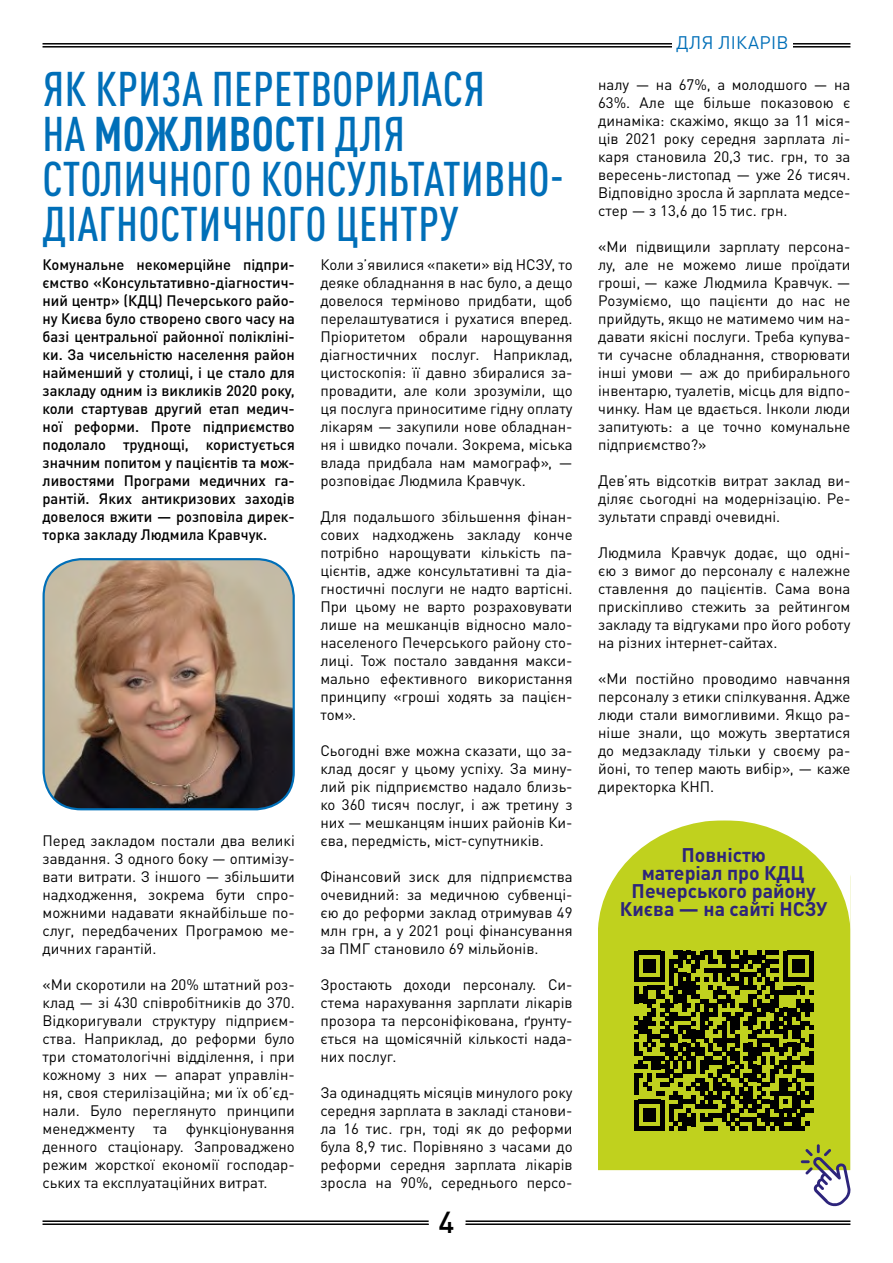
<style>
.page{position:relative;width:893px;height:1263px;background:#fff}
.page>*{position:absolute;margin:0;border:0;box-sizing:border-box;transform-origin:0 0}
.zagolovok{font:500 condensed 48px/45px "DIN Pro";letter-spacing:.01em;color:#006fb8}
.t1{font:500 30px "DIN Pro";color:#000}
.main_text{font:700 19.5px/18px "DIN Pro";color:#2d247b;text-align:center}
.t2{font:18px "DIN Pro";letter-spacing:.02em;color:#006fb8}
.main_text-2{font:15px/18px "DIN Pro";color:#000;text-align:justify}
.main_text-3{font:500 15px/18px "DIN Pro";color:#000;text-align:justify}
.s1{font-weight:700}
</style>
<div class="page">
<hr style="left:43px;top:1220px;width:807px;height:2px;background:#000">
<hr style="left:43px;top:1223px;width:807px;height:2px;background:#000">
<div style="left:429px;top:1203px;width:37px;height:37px;background:#fff;border-radius:50%"></div>
<hr style="left:43px;top:43px;width:807px;height:2px;background:#000">
<hr style="left:43px;top:46px;width:807px;height:2px;background:#000">
<div style="left:672px;top:31px;width:121px;height:23px;background:#fff"></div>
<img style="left:44px;top:559px;width:250px;height:250px">
<div style="left:43px;top:558px;width:252px;height:252px;border:2px solid #006fb8;border-radius:38px"></div>
<div style="left:598px;top:929px;width:252px;height:241px;background:#c0d11e"></div>
<svg style="left:598px;top:820px;width:252px;height:109px"></svg>
<svg style="left:634px;top:951px;width:180px;height:179px"></svg>
<svg style="left:801px;top:1144px;width:50px;height:63px"></svg>
<p class="zagolovok" style="left:43px;top:63px;width:523px">ЯК КРИЗА ПЕРЕТВОРИЛАСЯ<br>НА <span class="s1">МОЖЛИВОСТІ</span> ДЛЯ<br>СТОЛИЧНОГО КОНСУЛЬТАТИВНО-<br>ДІАГНОСТИЧНОГО ЦЕНТРУ</p>
<p class="main_text-3" style="left:43px;top:254px;width:254px">Комунальне некомерційне підпри&shy;ємство «Консультативно-діагностич&shy;ний центр» (КДЦ) Печерського райо&shy;ну Києва було створено свого часу на базі центральної районної полікліні&shy;ки. За чисельністю населення район найменший у столиці, і це стало для закладу одним із викликів 2020 року, коли стартував другий етап медич&shy;ної реформи. Проте підприємство подолало труднощі, користується значним попитом у пацієнтів та мож&shy;ливостями Програми медичних га&shy;рантій. Яких антикризових заходів довелося вжити — розповіла дирек&shy;торка закладу Людмила Кравчук.</p>
<p class="main_text-2" style="left:320px;top:254px;width:254px">Коли з’явилися «пакети» від НСЗУ, то деяке обладнання в нас було, а дещо довелося терміново придбати, щоб перелаштуватися і рухатися вперед.<br>Пріоритетом обрали нарощування діагностичних послуг. Наприклад, цистоскопія: її давно збиралися за&shy;провадити, але коли зрозуміли, що ця послуга приноситиме гідну оплату лікарям — закупили нове обладнан&shy;ня і швидко почали. Зокрема, міська влада придбала нам мамограф», — розповідає Людмила Кравчук.</p>
<p class="main_text-2" style="left:320px;top:506px;width:254px">Для подальшого збільшення фінан&shy;сових надходжень закладу конче потрібно нарощувати кількість па&shy;цієнтів, адже консультативні та діа&shy;гностичні послуги не надто вартісні.<br>При цьому не варто розраховувати лише на мешканців відносно мало&shy;населеного Печерського району сто&shy;лиці. Тож постало завдання макси&shy;мально ефективного використання принципу «гроші ходять за пацієн&shy;том».</p>
<p class="main_text-2" style="left:320px;top:740px;width:254px">Сьогодні вже можна сказати, що за&shy;клад досяг у цьому успіху. За мину&shy;лий рік підприємство надало близь&shy;ко 360 тисяч послуг, і аж третину з них — мешканцям інших районів Ки&shy;єва, передмість, міст-супутників.</p>
<p class="main_text-2" style="left:320px;top:866px;width:254px">Фінансовий зиск для підприємства очевидний: за медичною субвенці&shy;єю до реформи заклад отримував 49 млн грн, а у 2021 році фінансування за ПМГ становило 69 мільйонів.</p>
<p class="main_text-2" style="left:320px;top:974px;width:254px">Зростають доходи персоналу. Си&shy;стема нарахування зарплати лікарів прозора та персоніфікована, ґрунту&shy;ється на щомісячній кількості нада&shy;них послуг.</p>
<p class="main_text-2" style="left:320px;top:1082px;width:254px">За одинадцять місяців минулого року середня зарплата в закладі станови&shy;ла 16 тис. грн, тоді як до реформи була 8,9 тис. Порівняно з часами до реформи середня зарплата лікарів зросла на 90%, середнього персо-</p>
<p class="main_text-2" style="left:43px;top:830px;width:254px">Перед закладом постали два великі завдання. З одного боку — оптимізу&shy;вати витрати. З іншого — збільшити надходження, зокрема бути спро&shy;можними надавати якнайбільше по&shy;слуг, передбачених Програмою ме&shy;дичних гарантій.</p>
<p class="main_text-2" style="left:43px;top:974px;width:254px">«Ми скоротили на 20% штатний роз&shy;клад — зі 430 співробітників до 370.<br>Відкоригували структуру підприєм&shy;ства. Наприклад, до реформи було три стоматологічні відділення, і при кожному з них — апарат управлін&shy;ня, своя стерилізаційна; ми їх об’єд&shy;нали. Було переглянуто принципи менеджменту та функціонування денного стаціонару. Запроваджено режим жорсткої економії господар&shy;ських та експлуатаційних витрат.</p>
<h2 class="t1" style="left:439px;top:1197px;width:17px">4</h2>
<p class="t2" style="left:676px;top:28px;width:114px">ДЛЯ ЛІКАРІВ</p>
<p class="main_text-2" style="left:598px;top:74px;width:254px">налу — на 67%, а молодшого — на 63%. Але ще більше показовою є динаміка: скажімо, якщо за 11 міся&shy;ців 2021 року середня зарплата лі&shy;каря становила 20,3 тис. грн, то за вересень-листопад — уже 26 тисяч.<br>Відповідно зросла й зарплата медсе&shy;стер — з 13,6 до 15 тис. грн.</p>
<p class="main_text-2" style="left:598px;top:236px;width:254px">«Ми підвищили зарплату персона&shy;лу, але не можемо лише проїдати гроші, — каже Людмила Кравчук. — Розуміємо, що пацієнти до нас не прийдуть, якщо не матимемо чим на&shy;давати якісні послуги. Треба купува&shy;ти сучасне обладнання, створювати інші умови — аж до прибирального інвентарю, туалетів, місць для відпо&shy;чинку. Нам це вдається. Інколи люди запитують: а це точно комунальне підприємство?»</p>
<p class="main_text-2" style="left:598px;top:470px;width:254px">Дев’ять відсотків витрат заклад ви&shy;діляє сьогодні на модернізацію. Ре&shy;зультати справді очевидні.</p>
<p class="main_text-2" style="left:598px;top:542px;width:254px">Людмила Кравчук додає, що одні&shy;єю з вимог до персоналу є належне ставлення до пацієнтів. Сама вона прискіпливо стежить за рейтингом закладу та відгуками про його роботу на різних інтернет-сайтах.</p>
<p class="main_text-2" style="left:598px;top:668px;width:254px">«Ми постійно проводимо навчання персоналу з етики спілкування. Адже люди стали вимогливими. Якщо ра&shy;ніше знали, що можуть звертатися до медзакладу тільки у своєму ра&shy;йоні, то тепер мають вибір», — каже директорка КНП.</p>
<p class="main_text" style="left:620px;top:843px;width:209px">Повністю<br>матеріал про КДЦ<br>Печерського району<br>Києва — на сайті НСЗУ</p>
</div>
